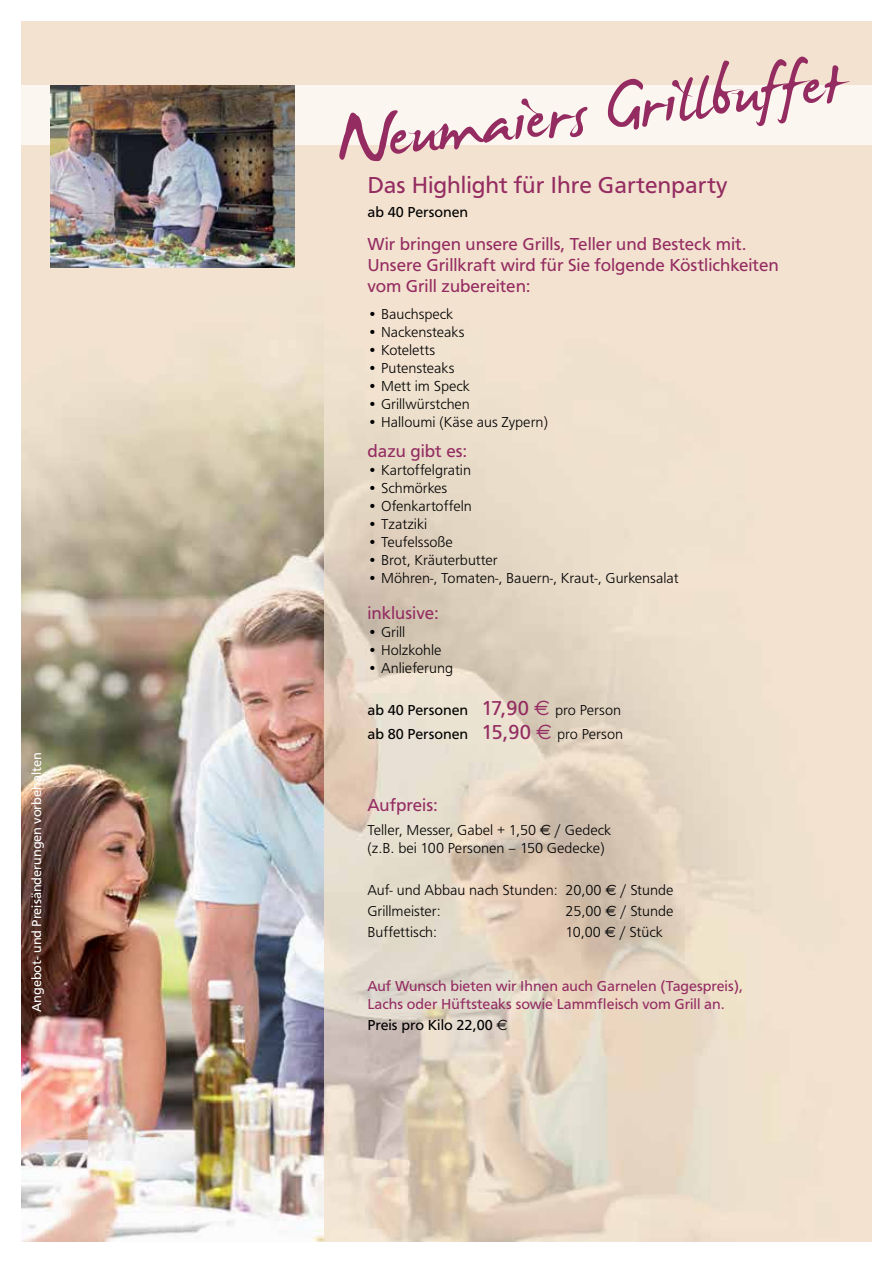
<style>
.page{position:relative;width:893px;height:1263px;background:#fff}
.page>*{position:absolute;margin:0;border:0;box-sizing:border-box;transform-origin:0 0}
.t1{font:105px "James Fajardo";color:#942c61}
.t2{font:24px "Frutus T";color:#942c61}
.t3{font:18px/21px "Frutus T";color:#942c61}
.t4{font:300 15px/18px "Frutus T";color:#000}
.t5{font:15px/18px "Frutus T";color:#942c61}
.t6{font:15px/24px "Frutus T";color:#000}
.t7{font:13.5px "Frutus T";color:#fff}
.s1{font-size:21px;color:#942c61}
.s2{font-family:"Euro Sans";font-size:21px;color:#942c61}
.s3{font-weight:300}
.s4{font-family:"Euro Sans";font-weight:400}
.s5{font-family:"Euro Sans"}
</style>
<div class="page">
<img style="left:21px;top:21px;width:851px;height:1221px">
<img style="left:21px;top:22px;width:302px;height:1220px">
<div style="left:11px;top:85px;width:864px;height:60px;background:#fbf6f0"></div>
<img style="left:50px;top:85px;width:244px;height:182px">
<p class="t7" style="left:29px;top:1012px;width:261px;rotate:-90deg">Angebot- und Preisänderungen vorbehalten</p>
<h1 class="t1" style="left:329px;top:90px;width:510px;rotate:-7deg">Neumaiers Grillbuffet</h1>
<h2 class="t2" style="left:367px;top:171px;width:362px">Das Highlight für I hre Gartenparty</h2>
<p class="t6" style="left:367px;top:200px;width:102px">ab 40 Personen</p>
<p class="t3" style="left:367px;top:233px;width:413px">Wir bringen unsere Grills, Teller und Besteck mit.<br>Unsere Grillkraft wird für Sie folgende Köstlichkeiten vom Grill zubereiten:</p>
<p class="t4" style="left:367px;top:305px;width:87px">• Bauchspeck</p>
<p class="t4" style="left:367px;top:323px;width:99px">• Nackensteaks</p>
<p class="t4" style="left:367px;top:341px;width:69px">• Koteletts</p>
<p class="t4" style="left:367px;top:359px;width:89px">• Putensteaks</p>
<p class="t4" style="left:367px;top:377px;width:104px">• Mett im Speck</p>
<p class="t4" style="left:367px;top:395px;width:104px">• Grillwürstchen</p>
<p class="t4" style="left:367px;top:413px;width:182px">• Halloumi (Käse aus Zypern)</p>
<p class="t3" style="left:367px;top:440px;width:102px">dazu gibt es:</p>
<p class="t4" style="left:367px;top:461px;width:105px">• Kartoffelgratin</p>
<p class="t4" style="left:367px;top:479px;width:81px">• Schmörkes</p>
<p class="t4" style="left:367px;top:497px;width:106px">• Ofenkartoffeln</p>
<p class="t4" style="left:367px;top:515px;width:61px">• Tzatziki</p>
<p class="t4" style="left:367px;top:533px;width:87px">• Teufelssoße</p>
<p class="t4" style="left:367px;top:551px;width:132px">• Brot, Kräuterbutter</p>
<p class="t4" style="left:367px;top:569px;width:313px">• Möhren-, Tomaten-, Bauern-, Kraut-, Gurkensalat</p>
<p class="t3" style="left:367px;top:602px;width:73px">inklusive:</p>
<p class="t4" style="left:367px;top:623px;width:40px">• Grill</p>
<p class="t4" style="left:367px;top:641px;width:76px">• Holzkohle</p>
<p class="t4" style="left:367px;top:659px;width:87px">• Anlieferung</p>
<p class="t6" style="left:367px;top:698px;width:257px">ab 40 Personen <span class="s1">17,90</span> <span class="s2">E</span> <span class="s3">pro Person </span>ab 80 Personen <span class="s1">15,90</span> <span class="s2">E</span> <span class="s3">pro Person</span></p>
<p class="t3" style="left:367px;top:794px;width:72px">Aufpreis:</p>
<p class="t4" style="left:367px;top:821px;width:245px">Teller, Messer, Gabel + 1,50 <span class="s4">E</span> / Gedeck (z.B. bei 100 Personen – 150 Gedecke)</p>
<p class="t4" style="left:367px;top:879px;width:308px;line-height:21px">Auf- und Abbau nach Stunden: 20,00 <span class="s4">E</span> / Stunde<br>Grillmeister:</p>
<p class="t4" style="left:565px;top:902px;width:110px">25,00 <span class="s4">E</span> / Stunde</p>
<p class="t4" style="left:367px;top:923px;width:71px">Buffettisch:</p>
<p class="t4" style="left:565px;top:923px;width:99px">10,00 <span class="s4">E</span> / Stück</p>
<p class="t5" style="left:367px;top:977px;width:377px">Auf Wunsch bieten wir I hnen auch Garnelen (Tagespreis),<br>Lachs oder Hüftsteaks sowie Lammfleisch vom Grill an.</p>
<p class="t6" style="left:367px;top:1013px;width:142px">Preis pro Kilo 22,00 <span class="s5">E</span></p>
</div>
